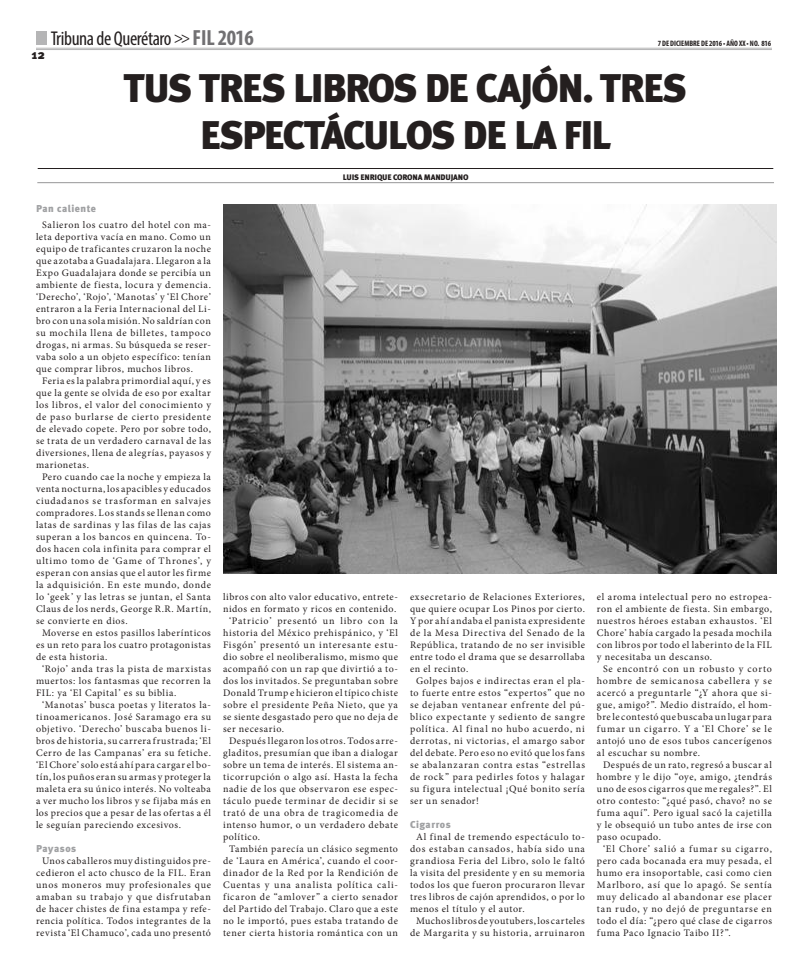
<style>
.page{position:relative;width:808px;height:978px;background:#fff}
.page>*{position:absolute;margin:0;border:0;box-sizing:border-box;transform-origin:0 0}
.t1{font:900 40px/47px "Meta Plus";letter-spacing:-.05em;color:#241f1f;text-align:center}
.t2{font:condensed 20px "Myriad Pro";letter-spacing:-.02em;color:#241f1f}
.t3{font:900 12.9px "Meta Plus";color:#241f1f}
.t4{font:10px/12px "Minion Pro";letter-spacing:.06em;color:#241f1f;text-align:justify}
.t5{font:10px "Minion Pro";letter-spacing:.085em;color:#241f1f}
.t6{font:10px "Minion Pro";letter-spacing:.08em;color:#241f1f}
.t7{font:900 10px "Meta Plus";letter-spacing:.05em;color:#a0a1a3}
.t8{font:900 8px "Meta Plus Lining";letter-spacing:-.025em;color:#241f1f}
.t9{font:700 condensed 7.9px "Myriad Pro";color:#241f1f}
.s1{font-size:16px}
.s2{font-weight:700;font-size:22px;color:#717072}
</style>
<div class="page">
<div style="left:36px;top:31px;width:10px;height:14px;background:#b5b5b6"></div>
<hr style="left:36px;top:48px;width:736px;height:1px;background:#b5b5b6">
<hr style="left:36px;top:49px;width:736px;height:1px;background:#b5b5b6">
<hr style="left:38px;top:168px;width:735px;height:1px;background:#241f1f">
<hr style="left:37px;top:182px;width:737px;height:1px;background:#969698">
<img style="left:223px;top:204px;width:553px;height:369px">
<h2 class="t2" style="left:51px;top:26px;width:205px">Tribuna de Querétaro <span class="s1">&gt;&gt;</span> <span class="s2">FIL 2016</span></h2>
<h1 class="t1" style="left:123px;top:65px;width:565px">TUS TRES LIBROS DE CAJÓN. TRES<br>ESPECTÁCULOS DE LA FIL</h1>
<p class="t9" style="left:658px;top:38px;width:115px">7 DE DICIEMBRE DE 2016 • AÑO XX • NO. 816</p>
<p class="t3" style="left:32px;top:47px;width:14px">12</p>
<p class="t7" style="left:36px;top:202px;width:62px">Pan caliente</p>
<p class="t4" style="left:36px;top:219px;width:177px;text-indent:6px">Salieron los cuatro del hotel con ma&shy;leta deportiva vacía en mano. Como un equipo de traficantes cruzaron la noche que azotaba a Guadalajara. Llegaron a la Expo Guadalajara donde se percibía un ambiente de fiesta, locura y demencia. ‘Derecho’, ‘Rojo’, ‘Manotas’ y ‘El Chore’ entraron a la Feria Internacional del Li&shy;bro con una sola misión. No saldrían con su mochila llena de billetes, tampoco drogas, ni armas. Su búsqueda se reser&shy;vaba solo a un objeto específico: tenían que comprar libros, muchos libros.</p>
<p class="t4" style="left:36px;top:375px;width:177px;text-indent:6px">Feria es la palabra primordial aquí, y es que la gente se olvida de eso por exaltar los libros, el valor del conocimiento y de paso burlarse de cierto presidente de elevado copete. Pero por sobre todo, se trata de un verdadero carnaval de las diversiones, llena de alegrías, payasos y marionetas.</p>
<p class="t4" style="left:36px;top:471px;width:177px;text-indent:6px">Pero cuando cae la noche y empieza la venta nocturna, los apacibles y educados ciudadanos se trasforman en salvajes compradores. Los stands se llenan como latas de sardinas y las filas de las cajas superan a los bancos en quincena. To&shy;dos hacen cola infinita para comprar el ultimo tomo de ‘Game of Thrones’, y esperan con ansias que el autor les firme la adquisición. En este mundo, donde lo ‘geek’ y las letras se juntan, el Santa Claus de los nerds, George R.R. Martín, se convierte en dios.</p>
<p class="t4" style="left:36px;top:627px;width:176px;text-indent:6px">Moverse en estos pasillos laberínticos es un reto para los cuatro protagonistas de esta historia.</p>
<p class="t4" style="left:36px;top:663px;width:176px;text-indent:6px">‘Rojo’ anda tras la pista de marxistas muertos: los fantasmas que recorren la FIL: ya ‘El Capital’ es su biblia.</p>
<p class="t4" style="left:36px;top:699px;width:177px;text-indent:6px">‘Manotas’ busca poetas y literatos la&shy;tinoamericanos. José Saramago era su objetivo. ‘Derecho’ buscaba buenos li&shy;bros de historia, su carrera frustrada; ‘El Cerro de las Campanas’ era su fetiche. ‘El Chore’ solo está ahí para cargar el bo&shy;tín, los puños eran su armas y proteger la maleta era su único interés. No volteaba a ver mucho los libros y se fijaba más en los precios que a pesar de las ofertas a él le seguían pareciendo excesivos.</p>
<p class="t7" style="left:36px;top:843px;width:42px">Payasos</p>
<p class="t4" style="left:36px;top:855px;width:176px;text-align:center">Unos caballeros muy distinguidos pre&shy;cedieron el acto chusco de la FIL. Eran unos moneros muy profesionales que amaban su trabajo y que disfrutaban de hacer chistes de fina estampa y refe&shy;rencia política. Todos integrantes de la revista ‘El Chamuco’, cada uno presentó</p>
<p class="t8" style="left:343px;top:173px;width:127px">LUIS ENRIQUE CORONA MANDUJANO</p>
<p class="t4" style="left:223px;top:591px;width:176px">libros con alto valor educativo, entrete-</p>
<p class="t4" style="left:223px;top:603px;width:175px">nidos en formato y ricos en contenido.</p>
<p class="t4" style="left:229px;top:615px;width:170px">‘Patricio’ presentó un libro con la</p>
<p class="t4" style="left:223px;top:627px;width:176px">historia del México prehispánico, y ‘El</p>
<p class="t4" style="left:223px;top:639px;width:176px">Fisgón’ presentó un interesante estu-</p>
<p class="t4" style="left:223px;top:651px;width:176px">dio sobre el neoliberalismo, mismo que</p>
<p class="t4" style="left:223px;top:663px;width:176px">acompañó con un rap que divirtió a to-</p>
<p class="t4" style="left:223px;top:675px;width:176px">dos los invitados. Se preguntaban sobre</p>
<p class="t4" style="left:223px;top:687px;width:176px">Donald Trump e hicieron el típico chiste</p>
<p class="t4" style="left:223px;top:699px;width:176px">sobre el presidente Peña Nieto, que ya</p>
<p class="t4" style="left:223px;top:711px;width:176px">se siente desgastado pero que no deja de</p>
<p class="t4" style="left:223px;top:723px;width:63px">ser necesario.</p>
<p class="t4" style="left:229px;top:735px;width:170px">Después llegaron los otros. Todos arre-</p>
<p class="t4" style="left:223px;top:747px;width:176px">gladitos, presumían que iban a dialogar</p>
<p class="t4" style="left:223px;top:759px;width:176px">sobre un tema de interés. El sistema an-</p>
<p class="t4" style="left:223px;top:771px;width:176px">ticorrupción o algo así. Hasta la fecha</p>
<p class="t4" style="left:223px;top:783px;width:176px">nadie de los que observaron ese espec-</p>
<p class="t4" style="left:223px;top:795px;width:176px">táculo puede terminar de decidir si se</p>
<p class="t6" style="left:223px;top:806px;width:176px">trató de una obra de tragicomedia de</p>
<p class="t4" style="left:223px;top:819px;width:176px">intenso humor, o un verdadero debate</p>
<p class="t4" style="left:223px;top:831px;width:39px">político.</p>
<p class="t4" style="left:229px;top:843px;width:171px">También parecía un clásico segmento</p>
<p class="t4" style="left:223px;top:855px;width:176px">de ‘Laura en América’, cuando el coor-</p>
<p class="t4" style="left:223px;top:867px;width:176px">dinador de la Red por la Rendición de</p>
<p class="t5" style="left:223px;top:878px;width:176px">Cuentas y una analista política cali-</p>
<p class="t4" style="left:223px;top:891px;width:176px">ficaron de “amlover” a cierto senador</p>
<p class="t4" style="left:223px;top:903px;width:176px">del Partido del Trabajo. Claro que a este</p>
<p class="t4" style="left:223px;top:915px;width:176px">no le importó, pues estaba tratando de</p>
<p class="t4" style="left:223px;top:927px;width:176px">tener cierta historia romántica con un</p>
<p class="t4" style="left:410px;top:591px;width:177px">exsecretario de Relaciones Exteriores, que quiere ocupar Los Pinos por cierto.<br>Y por ahí andaba el panista expresidente de la Mesa Directiva del Senado de la República, tratando de no ser invisible entre todo el drama que se desarrollaba en el recinto.</p>
<p class="t4" style="left:410px;top:675px;width:176px;text-indent:6px">Golpes bajos e indirectas eran el pla&shy;to fuerte entre estos “expertos” que no se dejaban ventanear enfrente del pú&shy;blico expectante y sediento de sangre política. Al final no hubo acuerdo, ni derrotas, ni victorias, el amargo sabor del debate. Pero eso no evitó que los fans se abalanzaran contra estas “estrellas de rock” para pedirles fotos y halagar su figura intelectual ¡Qué bonito sería ser un senador!</p>
<p class="t7" style="left:410px;top:819px;width:42px">Cigarros</p>
<p class="t4" style="left:410px;top:831px;width:176px;text-indent:6px">Al final de tremendo espectáculo to&shy;dos estaban cansados, había sido una grandiosa Feria del Libro, solo le faltó la visita del presidente y en su memoria todos los que fueron procuraron llevar tres libros de cajón aprendidos, o por lo menos el título y el autor.</p>
<p class="t4" style="left:410px;top:915px;width:176px;text-align:center">Muchos libros de youtubers, los carteles de Margarita y su historia, arruinaron</p>
<p class="t4" style="left:597px;top:591px;width:177px">el aroma intelectual pero no estropea&shy;ron el ambiente de fiesta. Sin embargo, nuestros héroes estaban exhaustos. ‘El Chore’ había cargado la pesada mochila con libros por todo el laberinto de la FIL y necesitaba un descanso.</p>
<p class="t4" style="left:597px;top:663px;width:176px;text-indent:6px">Se encontró con un robusto y corto hombre de semicanosa cabellera y se acercó a preguntarle “¿Y ahora que si&shy;gue, amigo?”. Medio distraído, el hom&shy;bre le contestó que buscaba un lugar para fumar un cigarro. Y a ‘El Chore’ se le antojó uno de esos tubos cancerígenos al escuchar su nombre.</p>
<p class="t4" style="left:597px;top:759px;width:176px;text-indent:6px">Después de un rato, regresó a buscar al hombre y le dijo “oye, amigo, ¿tendrás uno de esos cigarros que me regales?”. El otro contesto: “¿qué pasó, chavo? no se fuma aquí”. Pero igual sacó la cajetilla y le obsequió un tubo antes de irse con paso ocupado.</p>
<p class="t4" style="left:597px;top:843px;width:176px;text-indent:6px">‘El Chore’ salió a fumar su cigarro, pero cada bocanada era muy pesada, el humo era insoportable, casi como cien Marlboro, así que lo apagó. Se sentía muy delicado al abandonar ese placer tan rudo, y no dejó de preguntarse en todo el día: “¿pero qué clase de cigarros fuma Paco Ignacio Taibo II?”.</p>
</div>
